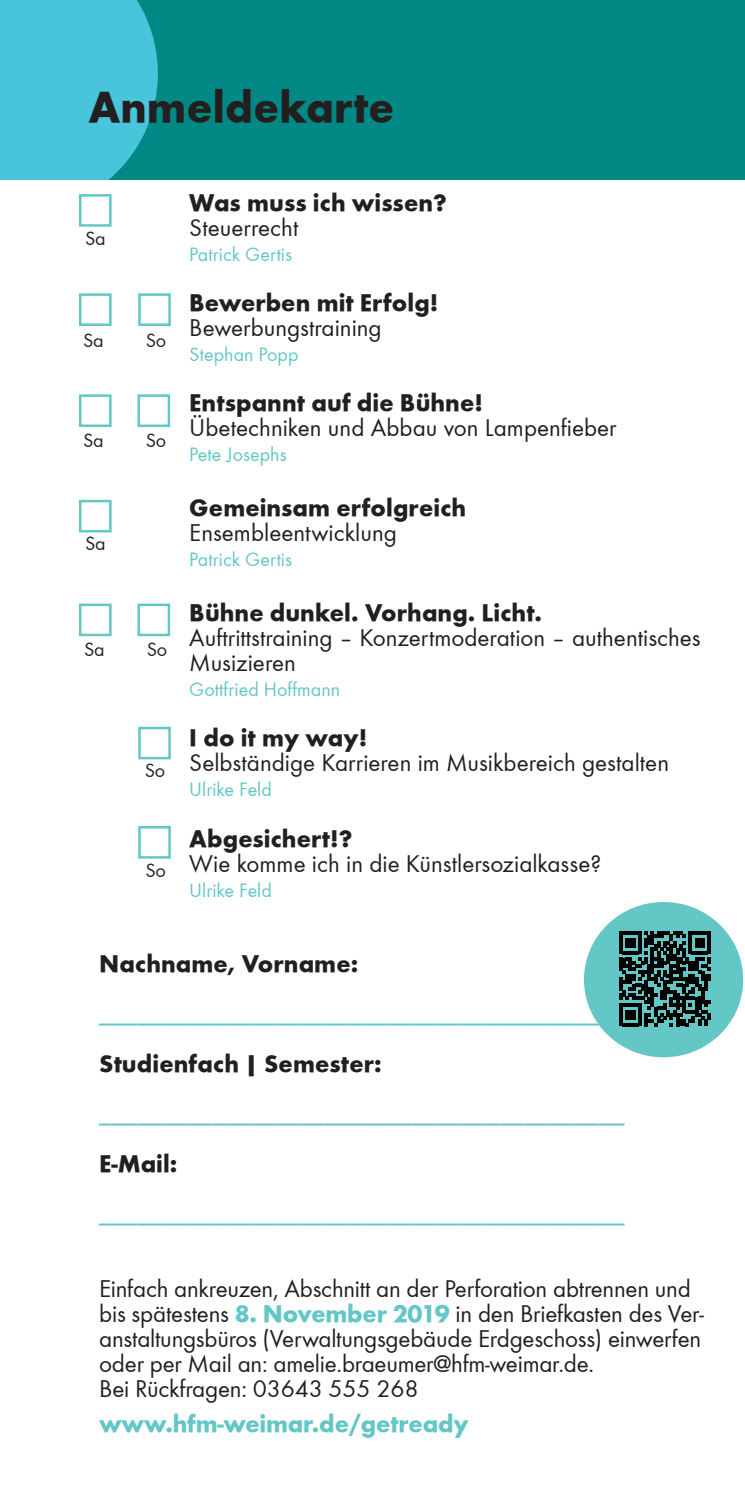
<style>
.page{position:relative;width:745px;height:1489px;background:#fff}
.page>*{position:absolute;margin:0;border:0;box-sizing:border-box;transform-origin:0 0}
.t1{font:700 45px "Function";letter-spacing:.005em;color:#231f20}
.t2{font:25px/25px "Function";letter-spacing:-.005em;color:#231f20}
.t3{font:700 25px "Function";letter-spacing:.005em;color:#231f20}
.t4{font:500 25px "Function";color:#63c7c5}
.t5{font:700 25px "Function";letter-spacing:-.01em;color:#63c7c5}
.t6{font:20px "Function";color:#63c7c5}
.t7{font:20px "Function";letter-spacing:-.02em;color:#231f20}
.s1{font-weight:700;color:#63c7c5}
</style>
<div class="page">
<div style="left:0;top:0;width:744px;height:180px;background:#008984"></div>
<svg style="left:0;top:0;width:158px;height:180px;background:#42bfd4"></svg>
<div style="left:79px;top:194px;width:32px;height:33px;border:2px solid #63c7c5"></div>
<div style="left:79px;top:293px;width:32px;height:33px;border:2px solid #63c7c5"></div>
<div style="left:138px;top:826px;width:33px;height:32px;border:2px solid #63c7c5"></div>
<div style="left:79px;top:500px;width:32px;height:32px;border:2px solid #63c7c5"></div>
<div style="left:137px;top:603px;width:33px;height:33px;border:2px solid #63c7c5"></div>
<div style="left:138px;top:726px;width:33px;height:33px;border:2px solid #63c7c5"></div>
<div style="left:138px;top:293px;width:33px;height:33px;border:2px solid #63c7c5"></div>
<div style="left:79px;top:394px;width:32px;height:33px;border:2px solid #63c7c5"></div>
<div style="left:137px;top:394px;width:33px;height:33px;border:2px solid #63c7c5"></div>
<div style="left:79px;top:603px;width:32px;height:33px;border:2px solid #63c7c5"></div>
<div style="left:583px;top:901px;width:159px;height:156px;background:#63c7c5;border-radius:50%"></div>
<svg style="left:619px;top:931px;width:91px;height:95px"></svg>
<h1 class="t1" style="left:88px;top:81px;width:307px">Anmeldekarte</h1>
<p class="t7" style="left:85px;top:227px;width:22px">Sa</p>
<p class="t7" style="left:83px;top:329px;width:22px">Sa</p>
<p class="t7" style="left:146px;top:329px;width:22px">So</p>
<p class="t7" style="left:83px;top:429px;width:22px">Sa</p>
<p class="t7" style="left:146px;top:429px;width:22px">So</p>
<p class="t7" style="left:85px;top:532px;width:22px">Sa</p>
<p class="t7" style="left:84px;top:638px;width:22px">Sa</p>
<p class="t7" style="left:147px;top:638px;width:22px">So</p>
<p class="t7" style="left:145px;top:759px;width:22px">So</p>
<p class="t7" style="left:145px;top:858px;width:22px">So</p>
<p class="t3" style="left:189px;top:188px;width:259px">Was muss ich wissen?</p>
<p class="t2" style="left:189px;top:215px;width:110px">Steuerrecht</p>
<p class="t6" style="left:189px;top:243px;width:104px">Patrick Gertis</p>
<p class="t3" style="left:189px;top:288px;width:250px">Bewerben mit Erfolg!</p>
<p class="t2" style="left:189px;top:315px;width:194px">Bewerbungstraining</p>
<p class="t6" style="left:189px;top:343px;width:111px">Stephan Popp</p>
<p class="t3" style="left:189px;top:388px;width:295px">Entspannt auf die Bühne!</p>
<p class="t2" style="left:189px;top:415px;width:428px">Übetechniken und Abbau von Lampenfieber</p>
<p class="t6" style="left:189px;top:443px;width:99px">Pete Josephs</p>
<p class="t3" style="left:189px;top:493px;width:278px">Gemeinsam erfolgreich</p>
<p class="t2" style="left:189px;top:520px;width:209px">Ensembleentwicklung</p>
<p class="t6" style="left:189px;top:548px;width:104px">Patrick Gertis</p>
<p class="t3" style="left:189px;top:598px;width:354px">Bühne dunkel. Vorhang. Licht.</p>
<p class="t2" style="left:189px;top:625px;width:512px">Auftrittstraining – Konzertmoderation – authentisches<br>Musizieren</p>
<p class="t6" style="left:189px;top:678px;width:152px">Gottfried Hoffmann</p>
<p class="t3" style="left:189px;top:723px;width:179px">I do it my way!</p>
<p class="t2" style="left:189px;top:750px;width:481px">Selbständige Karrieren im Musikbereich gestalten</p>
<p class="t6" style="left:189px;top:778px;width:84px">Ulrike Feld</p>
<p class="t3" style="left:189px;top:823px;width:164px">Abgesichert!?</p>
<p class="t2" style="left:189px;top:850px;width:413px">Wie komme ich in die Künstlersozialkasse?</p>
<p class="t6" style="left:189px;top:878px;width:84px">Ulrike Feld</p>
<p class="t3" style="left:99px;top:948px;width:260px">Nachname, Vorname:</p>
<p class="t4" style="left:99px;top:998px;width:526px">__________________________________________</p>
<p class="t3" style="left:99px;top:1048px;width:284px">Studienfach | Semester:</p>
<p class="t4" style="left:99px;top:1098px;width:526px">__________________________________________</p>
<p class="t3" style="left:99px;top:1148px;width:80px">E-Mail:</p>
<p class="t4" style="left:99px;top:1198px;width:526px">__________________________________________</p>
<p class="t2" style="left:99px;top:1275px;width:605px">Einfach ankreuzen, Abschnitt an der Perforation abtrennen und bis spätestens <span class="s1">8. November 2019</span> in den Briefkasten des Ver&shy;anstaltungsbüros (Verwaltungsgebäude Erdgeschoss) einwerfen oder per Mail an: amelie.braeumer@hfm-weimar.de.<br>Bei Rückfragen: 03643 555 268</p>
<p class="t5" style="left:99px;top:1408px;width:371px">www.hfm-weimar.de/getready</p>
</div>
